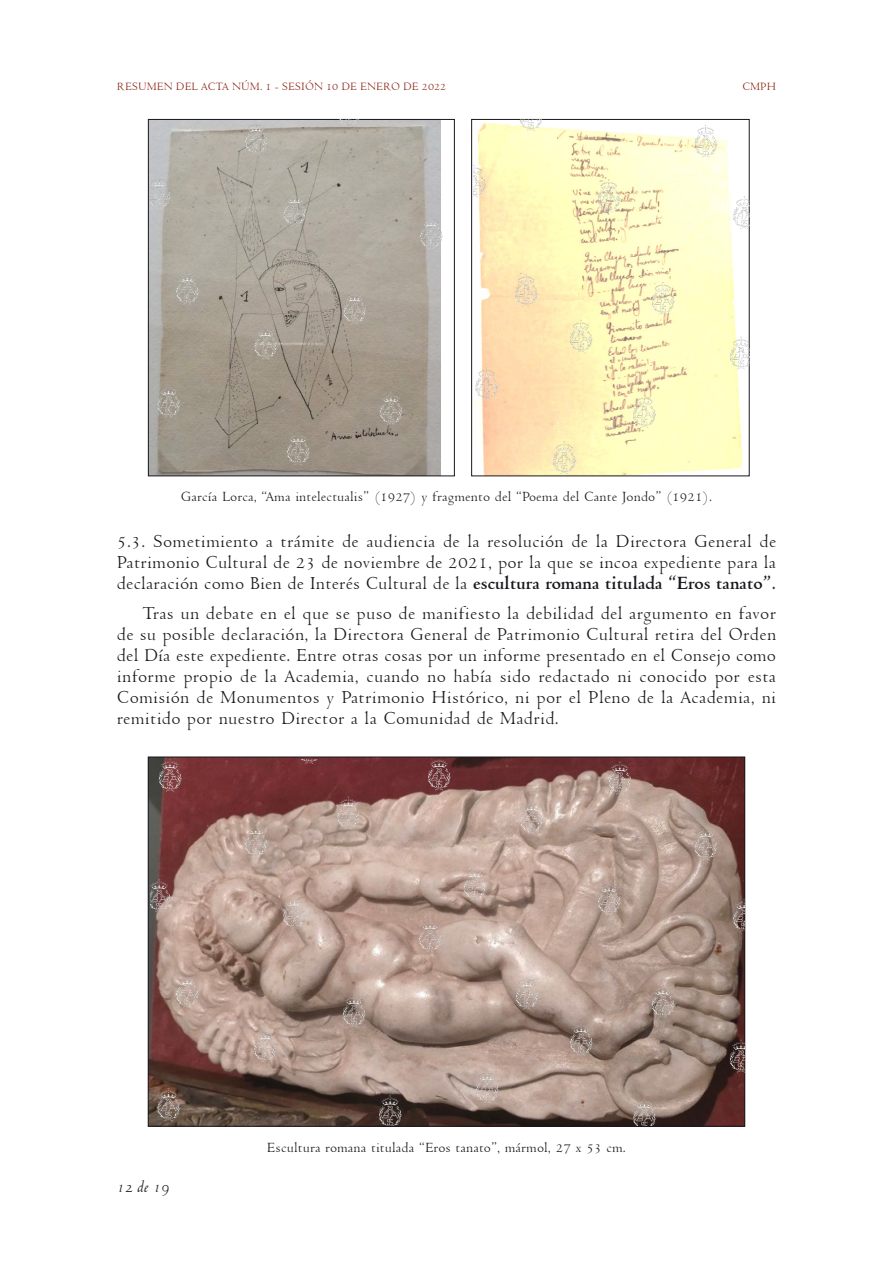
<style>
.page{position:relative;width:893px;height:1263px;background:#fff}
.page>*{position:absolute;margin:0;border:0;box-sizing:border-box;transform-origin:0 0}
.t1{font:19.5px/21px "Venetian 301 BT";letter-spacing:.005em;color:#1a171c;text-align:justify}
.t2{font:italic 18px "Venetian 301 BT";color:#1a171c}
.t3{font:15px "Venetian 301 BT";color:#1a171c}
.t4{font:12px "Venetian 301 BT";color:#8b2312}
.s1{font-weight:700}
</style>
<div class="page">
<img style="left:473px;top:119px;width:277px;height:355px">
<img style="left:150px;top:119px;width:305px;height:355px">
<img style="left:150px;top:759px;width:594px;height:366px">
<p class="t4" style="left:117px;top:80px;width:331px">RESUMEN DEL ACTA NÚM. 1 - SESIÓN 10 DE ENERO DE 2022</p>
<p class="t4" style="left:742px;top:80px;width:35px">CMPH</p>
<p class="t3" style="left:181px;top:488px;width:533px">García Lorca, “Ama intelectualis” (1927) y fragmento del “Poema del Cante Jondo” (1921).</p>
<p class="t1" style="left:117px;top:531px;width:661px">5.3. Sometimiento a trámite de audiencia de la resolución de la Directora General de Patrimonio Cultural de 23 de noviembre de 2021, por la que se incoa expediente para la declaración como Bien de Interés Cultural de la <span class="s1">escultura romana titulada “Eros tanato”.</span></p>
<p class="t1" style="left:117px;top:603px;width:661px;text-indent:26px">Tras un debate en el que se puso de manifiesto la debilidad del argumento en favor de su posible declaración, la Directora General de Patrimonio Cultural retira del Orden del Día este expediente. Entre otras cosas por un informe presentado en el Consejo como informe propio de la Academia, cuando no había sido redactado ni conocido por esta Comisión de Monumentos y Patrimonio Histórico, ni por el Pleno de la Academia, ni remitido por nuestro Director a la Comunidad de Madrid.</p>
<p class="t2" style="left:117px;top:1177px;width:54px">12 de 19</p>
<p class="t3" style="left:267px;top:1138px;width:360px">Escultura romana titulada “Eros tanato”, mármol, 27 x 53 cm.</p>
</div>
